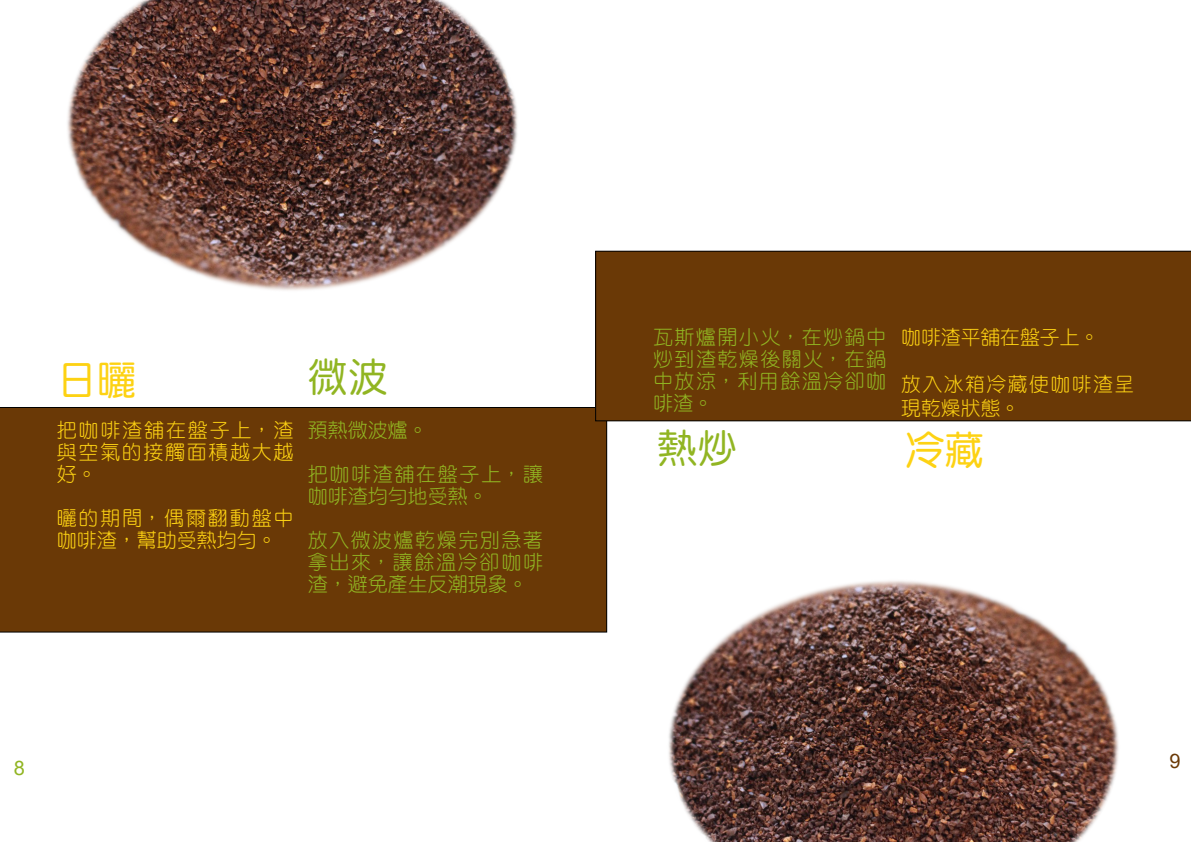
<style>
.page{position:relative;width:1191px;height:842px;background:#fff}
.page>*{position:absolute;margin:0;border:0;box-sizing:border-box;transform-origin:0 0}
.t1{font:40px "DF Yuan Md HK BF";color:#fdd213}
.t2{font:40px "DF Yuan Md HK BF";color:#91b522}
.t3{font:20px/22px "DF Yuan Lt HK BF";letter-spacing:.07em;color:#91b522;text-align:justify}
.t4{font:20px/22px "DF Yuan Lt HK BF";letter-spacing:.085em;color:#fdd213;text-align:justify}
.t5{font:20px "Arial";color:#91b522}
.t6{font:20px "Arial";color:#6a3906}
.t7{font:19.8px/23.8px "DF Yuan Lt HK BF";letter-spacing:.075em;color:#fdd213}
.t8{font:19.8px "DF Yuan Lt HK BF";color:#fdd213}
</style>
<div class="page">
<img style="left:668px;top:580px;width:451px;height:262px">
<img style="left:67px;top:0;width:451px;height:291px">
<div style="left:0;top:407px;width:607px;height:225px;background:#6a3906"></div>
<div style="left:595px;top:251px;width:596px;height:170px;background:#6a3906"></div>
<h1 class="t1" style="left:57px;top:360px;width:81px">日曬</h1>
<h1 class="t2" style="left:308px;top:357px;width:81px">微波</h1>
<p class="t4" style="left:57px;top:419px;width:238px">把咖啡渣舖在盤子上，渣與空氣的接觸面積越大越好。</p>
<p class="t4" style="left:57px;top:507px;width:238px">曬的期間，偶爾翻動盤中咖啡渣，幫助受熱均勻。</p>
<p class="t3" style="left:308px;top:419px;width:121px">預熱微波爐。</p>
<p class="t3" style="left:308px;top:463px;width:237px">把咖啡渣舖在盤子上，讓咖啡渣均勻地受熱。</p>
<p class="t3" style="left:308px;top:529px;width:237px">放入微波爐乾燥完別急著拿出來，讓餘溫冷卻咖啡渣，避免產生反潮現象。</p>
<p class="t3" style="left:653px;top:326px;width:234px">瓦斯爐開小火，在炒鍋中炒到渣乾燥後關火，在鍋中放涼，利用餘溫冷卻咖啡渣。</p>
<p class="t8" style="left:901px;top:327px;width:200px">咖啡渣平舖在盤子上。</p>
<p class="t7" style="left:901px;top:372px;width:234px">放入冰箱冷藏使咖啡渣呈現乾燥狀態。</p>
<h1 class="t2" style="left:657px;top:428px;width:81px">熱炒</h1>
<h1 class="t1" style="left:904px;top:430px;width:81px">冷藏</h1>
<p class="t5" style="left:14px;top:754px;width:13px">8</p>
<p class="t6" style="left:1169px;top:748px;width:13px">9</p>
</div>
